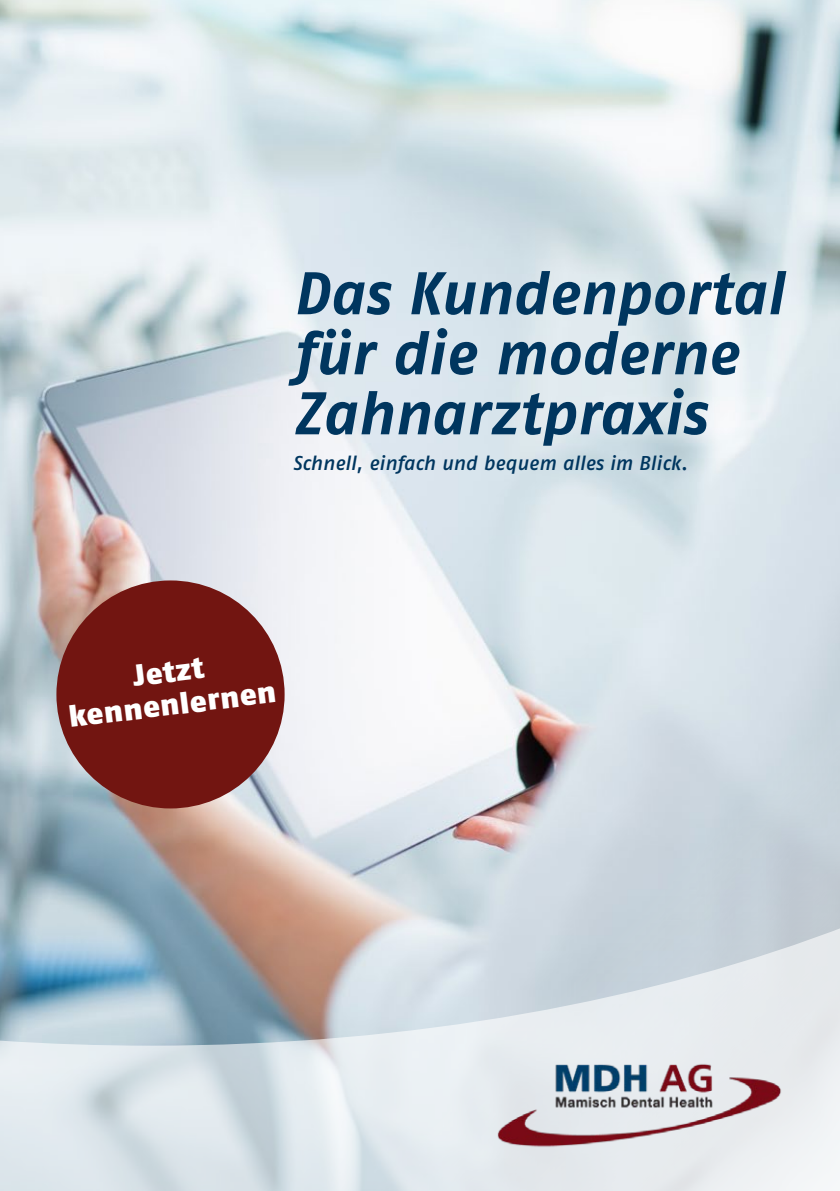
<style>
.page{position:relative;width:840px;height:1191px;background:#fff}
.page>*{position:absolute;margin:0;border:0;box-sizing:border-box;transform-origin:0 0}
.t1{font:italic 700 60px/60px "Fago Pro";color:#00365f}
.t2{font:900 30px/32.8px "Fago Pro";color:#fff;text-align:center}
.t3{font:italic 500 20px "Fago Pro";color:#00365f}
</style>
<div class="page">
<img style="left:0;top:0;width:839px;height:924px">
<svg style="left:0;top:924px;width:839px;height:267px;background:#cfd8de"></svg>
<div style="left:56px;top:580px;width:228px;height:228px;background:#721511;border-radius:50%"></div>
<img style="left:495px;top:1060px;width:287px;height:89px">
<p class="t1" style="left:292px;top:263px;width:491px">Das Kundenportal für die moderne<br>Zahnarztpraxis</p>
<p class="t3" style="left:292px;top:451px;width:396px">Schnell, einfach und bequem alles im Blick.</p>
<p class="t2" style="left:63px;top:668px;width:210px;rotate:-7deg">Jetzt kennenlernen</p>
</div>
